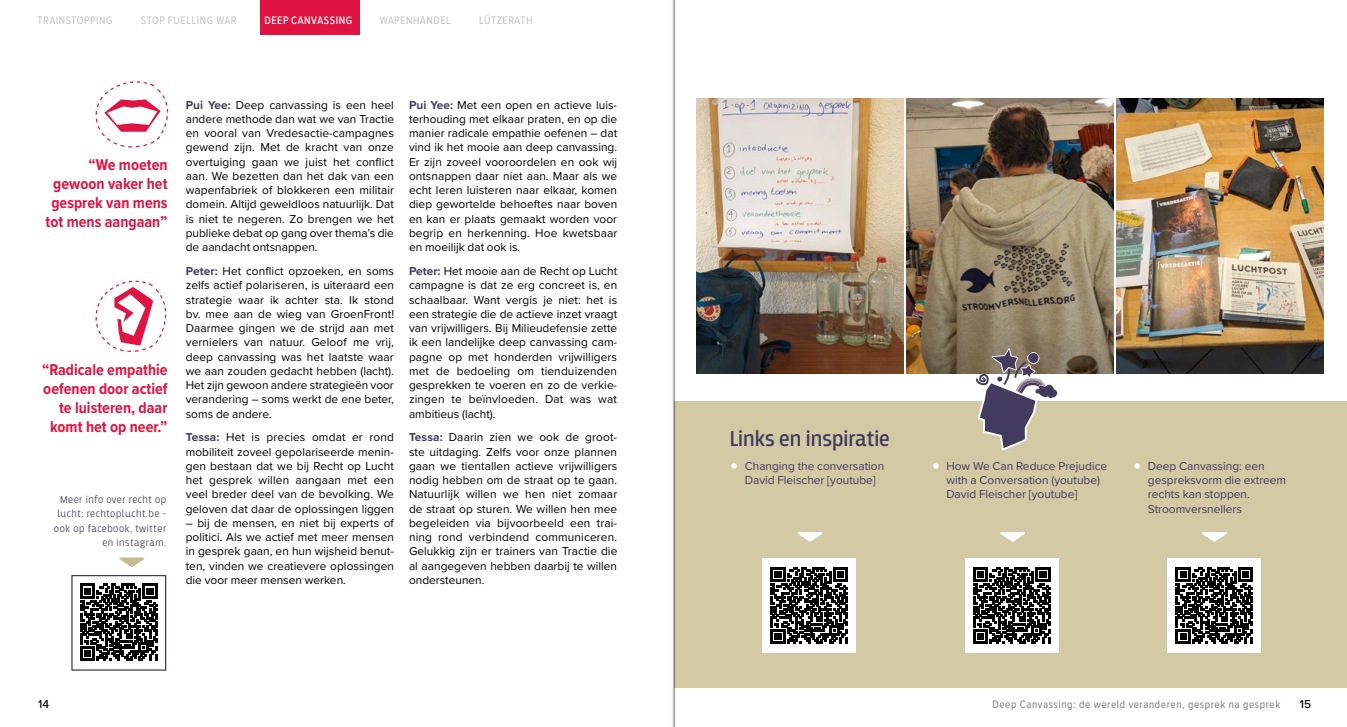
<style>
.page{position:relative;width:1347px;height:727px;background:#fff}
.page>*{position:absolute;margin:0;border:0;box-sizing:border-box;transform-origin:0 0}
.titel_col_2{font:22.5px "Breakers";color:#433a5e}
.highlight_dossier{font:700 16.25px/19px "Proxima Nova Cond";color:#df1442;text-align:right}
.body_2_col{font:11.88px/14.2px "Proxima Nova";color:#000;text-align:justify}
.t1{font:11.88px/14.2px "Proxima Nova";color:#433a5e}
.t2{font:500 11.88px "Proxima Nova";color:#000}
.footer_2{font:11.25px "Proxima Nova Cond";letter-spacing:.05em;color:#797a7a}
.Header_index{font:11.25px "Proxima Nova Cond";letter-spacing:.05em;color:#bfc1c1}
.Header_index-2{font:500 11.25px "Proxima Nova Cond";letter-spacing:.05em;color:#fff}
.side_body_left{font:300 10.62px/14.2px "Breakers";letter-spacing:.05em;color:#433a5e;text-align:right}
.s1{font-weight:700;color:#433a5e}
.s2{font-size:25px;color:#fff}
</style>
<div class="page">
<div style="left:674px;top:401px;width:672px;height:286px;background:#d3c9a4"></div>
<img style="left:907px;top:98px;width:206px;height:275px">
<svg style="left:80px;top:583px;width:77px;height:77px"></svg>
<div style="left:71px;top:575px;width:95px;height:95px;border:1px solid #433a5e"></div>
<svg style="left:120px;top:557px;width:24px;height:10px"></svg>
<svg style="left:798px;top:532px;width:24px;height:9px"></svg>
<svg style="left:1000px;top:532px;width:25px;height:9px"></svg>
<div style="left:762px;top:558px;width:94px;height:94px;background:#fff"></div>
<svg style="left:770px;top:567px;width:77px;height:76px"></svg>
<div style="left:965px;top:558px;width:93px;height:94px;background:#fff"></div>
<svg style="left:973px;top:567px;width:77px;height:76px"></svg>
<svg style="left:1202px;top:532px;width:24px;height:9px"></svg>
<div style="left:1167px;top:558px;width:94px;height:94px;background:#fff"></div>
<svg style="left:1175px;top:567px;width:77px;height:76px"></svg>
<img style="left:697px;top:98px;width:206px;height:275px">
<img style="left:1117px;top:98px;width:206px;height:275px">
<svg style="left:975px;top:348px;width:82px;height:103px"></svg>
<svg style="left:95px;top:81px;width:74px;height:67px"></svg>
<svg style="left:95px;top:280px;width:72px;height:72px"></svg>
<div style="left:260px;top:0;width:100px;height:34px;background:#df1442"></div>
<svg style="left:672px;top:0;width:12px;height:726px"></svg>
<p class="Header_index" style="left:38px;top:12px;width:77px">TRAINSTOPPING</p>
<p class="Header_index" style="left:141px;top:12px;width:97px">STOP FUELLING WAR</p>
<p class="Header_index-2" style="left:264px;top:12px;width:89px">DEEP CANVASSING</p>
<p class="Header_index" style="left:380px;top:12px;width:73px">WAPENHANDEL</p>
<p class="Header_index" style="left:479px;top:12px;width:55px">LÜTZERATH</p>
<p class="highlight_dossier" style="left:46px;top:155px;width:123px">“We moeten gewoon vaker het gesprek van mens tot mens aangaan”</p>
<p class="highlight_dossier" style="left:42px;top:359px;width:127px">“Radicale empathie oefenen door actief te luisteren, daar komt het op neer.”</p>
<p class="side_body_left" style="left:54px;top:492px;width:114px">Meer info over recht op lucht: rechtoplucht.be - ook op facebook, twitter en instagram.</p>
<p class="body_2_col" style="left:186px;top:97px;width:210px"><span class="s1">Pui Yee:</span> Deep canvassing is een heel andere methode dan wat we van Tractie en vooral van Vredesactie-campagnes gewend zijn. Met de kracht van onze overtuiging gaan we juist het conflict aan. We bezetten dan het dak van een wapenfabriek of blokkeren een militair domein. Altijd geweldloos natuurlijk. Dat is niet te negeren. Zo brengen we het publieke debat op gang over thema’s die de aandacht ontsnappen.</p>
<p class="body_2_col" style="left:186px;top:263px;width:210px"><span class="s1">Peter:</span> Het conflict opzoeken, en soms zelfs actief polariseren, is uiteraard een strategie waar ik achter sta. Ik stond bv. mee aan de wieg van GroenFront!<br>Daarmee gingen we de strijd aan met vernielers van natuur. Geloof me vrij, deep canvassing was het laatste waar we aan zouden gedacht hebben (lacht).<br>Het zijn gewoon andere strategieën voor verandering – soms werkt de ene beter, soms de andere.</p>
<p class="body_2_col" style="left:186px;top:429px;width:210px"><span class="s1">Tessa:</span> Het is precies omdat er rond mobiliteit zoveel gepolariseerde menin&shy;gen bestaan dat we bij Recht op Lucht het gesprek willen aangaan met een veel breder deel van de bevolking. We geloven dat daar de oplossingen liggen</p>
<p class="body_2_col" style="left:186px;top:515px;width:210px">– bij de mensen, en niet bij experts of politici. Als we actief met meer mensen in gesprek gaan, en hun wijsheid benut&shy;ten, vinden we creatievere oplossingen die voor meer mensen werken.</p>
<p class="body_2_col" style="left:409px;top:97px;width:210px"><span class="s1">Pui Yee:</span> Met een open en actieve luis&shy;terhouding met elkaar praten, en op die manier radicale empathie oefenen – dat vind ik het mooie aan deep canvassing.<br>Er zijn zoveel vooroordelen en ook wij ontsnappen daar niet aan. Maar als we echt leren luisteren naar elkaar, komen diep gewortelde behoeftes naar boven en kan er plaats gemaakt worden voor begrip en herkenning. Hoe kwetsbaar en moeilijk dat ook is.</p>
<p class="body_2_col" style="left:409px;top:263px;width:210px"><span class="s1">Peter:</span> Het mooie aan de Recht op Lucht campagne is dat ze erg concreet is, en schaalbaar. Want vergis je niet: het is een strategie die de actieve inzet vraagt van vrijwilligers. Bij Milieudefensie zette ik een landelijke deep canvassing cam&shy;pagne op met honderden vrijwilligers met de bedoeling om tienduizenden gesprekken te voeren en zo de verkie&shy;zingen te beïnvloeden. Dat was wat ambitieus (lacht).</p>
<p class="body_2_col" style="left:409px;top:429px;width:210px"><span class="s1">Tessa:</span> Daarin zien we ook de groot&shy;ste uitdaging. Zelfs voor onze plannen gaan we tientallen actieve vrijwilligers nodig hebben om de straat op te gaan.<br>Natuurlijk willen we hen niet zomaar de straat op sturen. We willen hen mee begeleiden via bijvoorbeeld een trai&shy;ning rond verbindend communiceren.<br>Gelukkig zijn er trainers van Tractie die al aangegeven hebben daarbij te willen ondersteunen.</p>
<p class="titel_col_2" style="left:729px;top:425px;width:161px">Links en inspiratie</p>
<p class="t1" style="left:729px;top:458px;width:156px;text-align:center"><span class="s2">•</span> Changing the conversation<br>David Fleischer [youtube]</p>
<p class="t1" style="left:946px;top:458px;width:162px;text-indent:-15px"><span class="s2">•</span> How We Can Reduce Prejudice with a Conversation (youtube)<br>David Fleischer [youtube]</p>
<p class="t1" style="left:1147px;top:458px;width:140px;text-indent:-15px"><span class="s2">•</span> Deep Canvassing: een gespreksvorm die extreem rechts kan stoppen.</p>
<p class="t1" style="left:1147px;top:501px;width:95px">Stroomversnellers</p>
<p class="t2" style="left:38px;top:694px;width:13px">14</p>
<p class="footer_2" style="left:992px;top:695px;width:289px">Deep Canvassing: de wereld veranderen, gesprek na gesprek</p>
<p class="t2" style="left:1299px;top:694px;width:13px">15</p>
</div>
